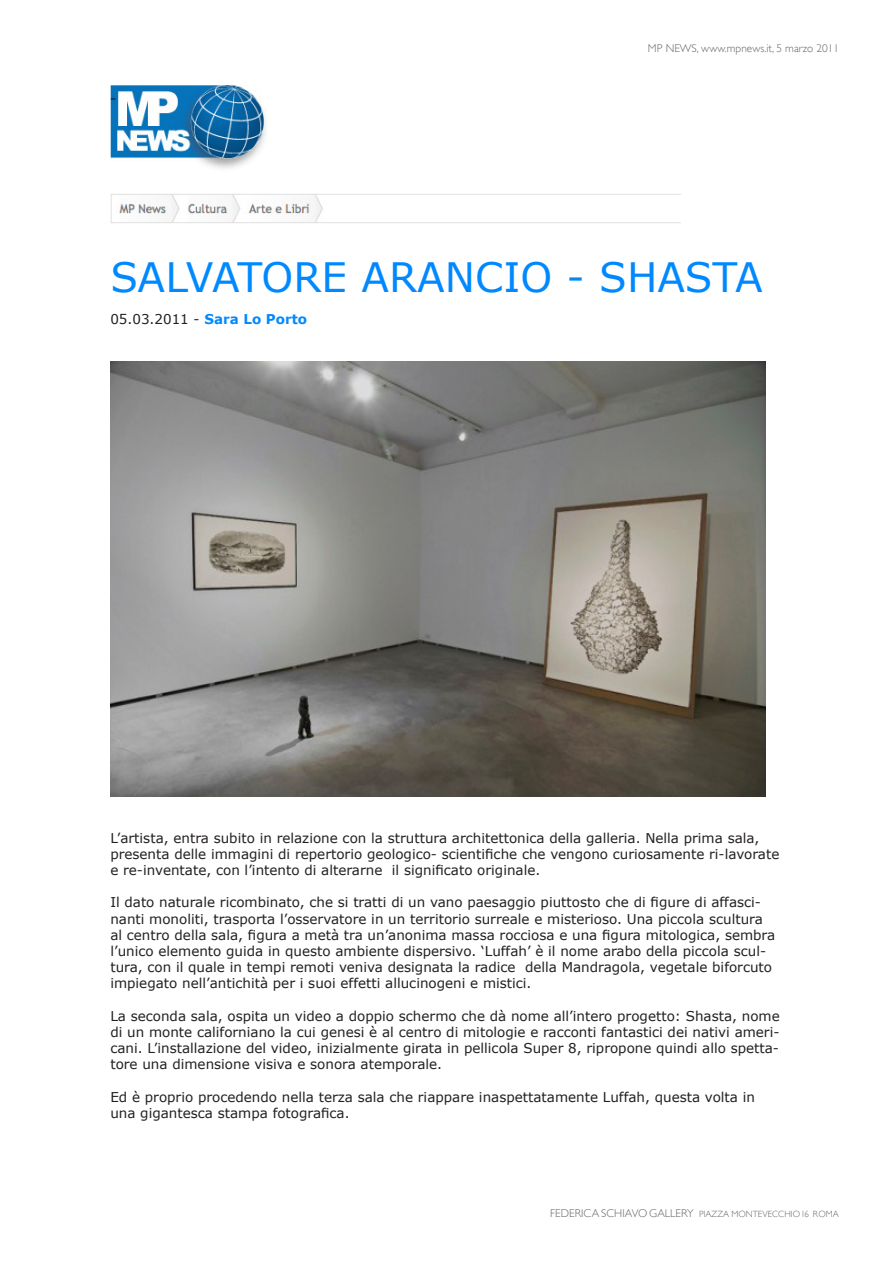
<style>
.page{position:relative;width:893px;height:1263px;background:#fff}
.page>*{position:absolute;margin:0;border:0;box-sizing:border-box;transform-origin:0 0}
.t1{font:40.5px "Verdana";color:#0089ff}
.t2{font:13.5px/16.2px "Verdana";color:#231f20}
.t3{font:300 11.25px "Gill Sans";letter-spacing:.005em;color:#656568}
.t4{font:300 9px "Gill Sans";color:#656568}
.s1{font-weight:700;color:#0089ff}
.s2{font-size:11.25px}
</style>
<div class="page">
<img style="left:110px;top:85px;width:570px;height:138px">
<img style="left:110px;top:362px;width:656px;height:434px">
<p class="t3" style="left:648px;top:42px;width:193px">MP NEWS, www.mpnews.it, 5 marzo 2011</p>
<p class="t1" style="left:110px;top:251px;width:654px">SALVATORE ARANCIO - SHASTA</p>
<p class="t2" style="left:110px;top:311px;width:198px">05.03.2011 - <span class="s1">Sara Lo Porto</span></p>
<p class="t2" style="left:110px;top:830px;width:671px">L’artista, entra subito in relazione con la struttura architettonica della galleria. Nella prima sala, presenta delle immagini di repertorio geologico- scientifiche che vengono curiosamente ri-lavorate e re-inventate, con l’intento di alterarne il significato originale.</p>
<p class="t2" style="left:110px;top:894px;width:666px">Il dato naturale ricombinato, che si tratti di un vano paesaggio piuttosto che di figure di affasci&shy;nanti monoliti, trasporta l’osservatore in un territorio surreale e misterioso. Una piccola scultura al centro della sala, figura a metà tra un’anonima massa rocciosa e una figura mitologica, sembra l’unico elemento guida in questo ambiente dispersivo. ‘Luffah’ è il nome arabo della piccola scul&shy;tura, con il quale in tempi remoti veniva designata la radice della Mandragola, vegetale biforcuto impiegato nell’antichità per i suoi effetti allucinogeni e mistici.</p>
<p class="t2" style="left:110px;top:1008px;width:671px;text-align:justify">La seconda sala, ospita un video a doppio schermo che dà nome all’intero progetto: Shasta, nome di un monte californiano la cui genesi è al centro di mitologie e racconti fantastici dei nativi ameri&shy;cani. L’installazione del video, inizialmente girata in pellicola Super 8, ripropone quindi allo spetta&shy;tore una dimensione visiva e sonora atemporale.</p>
<p class="t2" style="left:110px;top:1089px;width:646px">Ed è proprio procedendo nella terza sala che riappare inaspettatamente Luffah, questa volta in una gigantesca stampa fotografica.</p>
<p class="t4" style="left:550px;top:1208px;width:290px"><span class="s2">FEDERICA SCHIAVO GALLERY</span> PIAZZA MONTEVECCHIO 16 ROMA</p>
</div>
